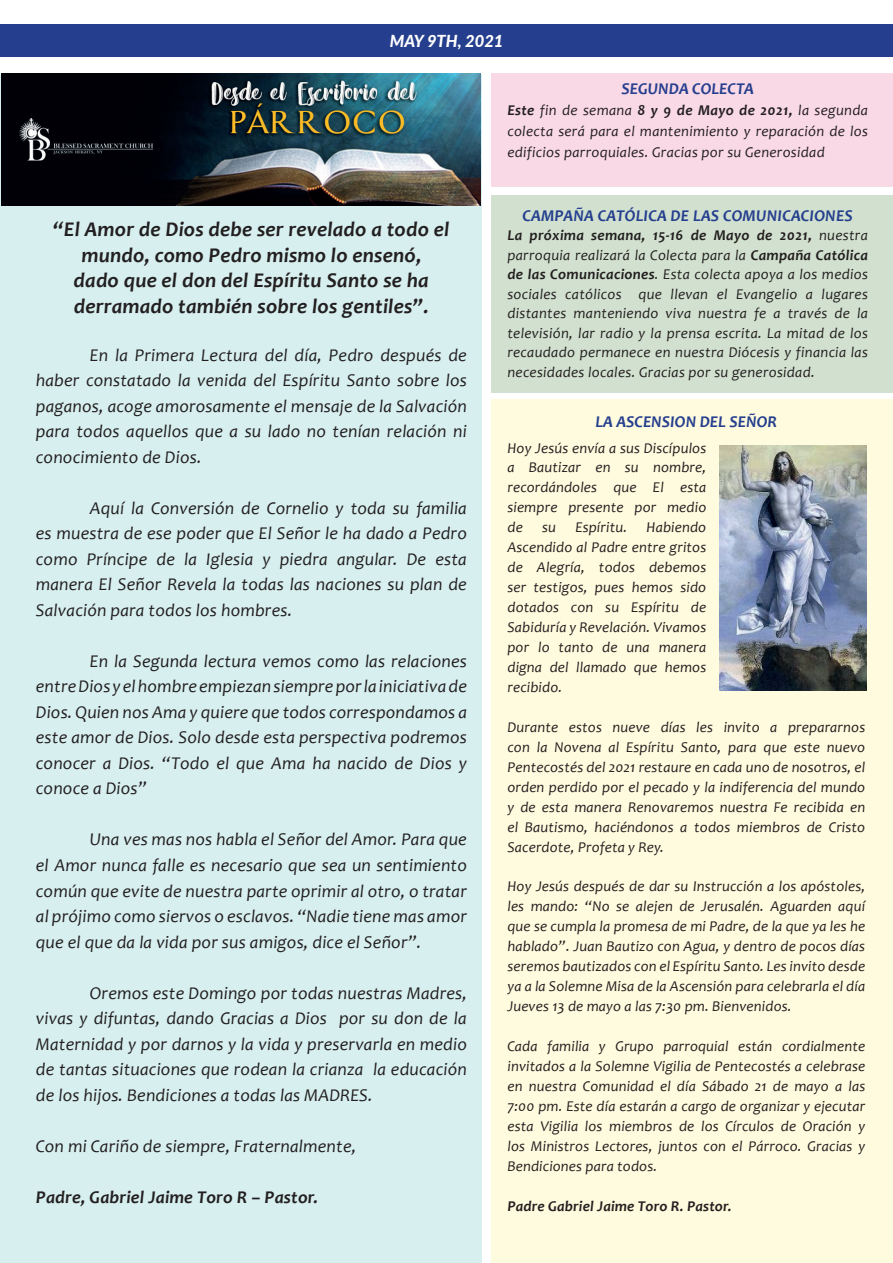
<style>
.page{position:relative;width:893px;height:1263px;background:#fff}
.page>*{position:absolute;margin:0;border:0;box-sizing:border-box;transform-origin:0 0}
.t1{font:italic 700 21px/25.5px "Candara";letter-spacing:.01em;color:#231f20;text-align:center}
.t2{font:italic 18px/25.5px "Candara";letter-spacing:.01em;color:#231f20;text-align:justify}
.t3{font:italic 700 18px "Candara";letter-spacing:.01em;color:#231f20}
.t4{font:italic 700 16.5px "Candara";color:#253f8e}
.t5{font:italic 800 16.5px "Lato";color:#fff}
.t6{font:italic 15px/20px "Candara";letter-spacing:.01em;color:#231f20;text-align:justify}
.t7{font:italic 700 15px "Candara";letter-spacing:.01em;color:#231f20}
.s1{font-weight:700}
</style>
<div class="page">
<div style="left:0;top:75px;width:482px;height:1188px;background:#d7efef"></div>
<div style="left:0;top:24px;width:893px;height:33px;background:#253f8e"></div>
<img style="left:2px;top:74px;width:478px;height:132px">
<div style="left:492px;top:74px;width:401px;height:113px;background:#fad5e5"></div>
<div style="left:492px;top:196px;width:401px;height:197px;background:#cedeca"></div>
<div style="left:492px;top:400px;width:401px;height:863px;background:#fffbde"></div>
<img style="left:719px;top:446px;width:147px;height:244px">
<p class="t5" style="left:390px;top:28px;width:115px">MAY 9TH, 2021</p>
<h1 class="t1" style="left:53px;top:216px;width:398px">“El Amor de Dios debe ser revelado a todo el mundo, como Pedro mismo lo ensenó,<br>dado que el don del Espíritu Santo se ha derramado también sobre los gentiles”.</h1>
<p class="t2" style="left:36px;top:342px;width:433px;text-indent:54px">En la Primera Lectura del día, Pedro después de haber constatado la venida del Espíritu Santo sobre los paganos, acoge amorosamente el mensaje de la Salvación para todos aquellos que a su lado no tenían relación ni conocimiento de Dios.</p>
<p class="t2" style="left:36px;top:495px;width:432px;text-indent:54px">Aquí la Conversión de Cornelio y toda su familia es muestra de ese poder que El Señor le ha dado a Pedro como Príncipe de la Iglesia y piedra angular. De esta manera El Señor Revela la todas las naciones su plan de Salvación para todos los hombres.</p>
<p class="t2" style="left:36px;top:648px;width:433px;text-indent:54px">En la Segunda lectura vemos como las relaciones entre Dios y el hombre empiezan siempre por la iniciativa de Dios. Quien nos Ama y quiere que todos correspondamos a este amor de Dios. Solo desde esta perspectiva podremos conocer a Dios. “Todo el que Ama ha nacido de Dios y conoce a Dios”</p>
<p class="t2" style="left:36px;top:827px;width:433px;text-indent:54px">Una ves mas nos habla el Señor del Amor. Para que el Amor nunca falle es necesario que sea un sentimiento común que evite de nuestra parte oprimir al otro, o tratar al prójimo como siervos o esclavos. “Nadie tiene mas amor que el que da la vida por sus amigos, dice el Señor”.</p>
<p class="t2" style="left:36px;top:980px;width:433px;text-indent:54px">Oremos este Domingo por todas nuestras Madres, vivas y difuntas, dando Gracias a Dios por su don de la Maternidad y por darnos y la vida y preservarla en medio de tantas situaciones que rodean la crianza la educación de los hijos. Bendiciones a todas las MADRES.</p>
<p class="t2" style="left:36px;top:1133px;width:322px">Con mi Cariño de siempre, Fraternalmente,</p>
<p class="t3" style="left:36px;top:1185px;width:284px">Padre, Gabriel Jaime Toro R – Pastor.</p>
<p class="t4" style="left:621px;top:79px;width:134px">SEGUNDA COLECTA</p>
<p class="t6" style="left:507px;top:100px;width:362px;line-height:21px"><span class="s1">Este</span> fin de semana <span class="s1">8 y 9 de Mayo de 2021,</span> la segunda colecta será para el mantenimiento y reparación de los edificios parroquiales. Gracias por su Generosidad</p>
<p class="t4" style="left:522px;top:205px;width:332px">CAMPAÑA CATÓLICA DE LAS COMUNICACIONES</p>
<p class="t6" style="left:507px;top:225px;width:362px;line-height:19.5px"><span class="s1">La próxima semana, 15-16 de Mayo de 2021,</span> nuestra parroquia realizará la Colecta para la <span class="s1">Campaña Católica de las Comunicaciones</span>. Esta colecta apoya a los medios sociales católicos que llevan el Evangelio a lugares distantes manteniendo viva nuestra fe a través de la televisión, lar radio y la prensa escrita. La mitad de los recaudado permanece en nuestra Diócesis y financia las necesidades locales. Gracias por su generosidad.</p>
<p class="t4" style="left:595px;top:411px;width:183px">LA ASCENSION DEL SEÑOR</p>
<p class="t6" style="left:507px;top:437px;width:200px">Hoy Jesús envía a sus Discípulos a Bautizar en su nombre, recordándoles que El esta siempre presente por medio de</p>
<p class="t6" style="left:507px;top:517px;width:200px;text-indent:139px">Habiendo Ascendido al Padre entre gritos de Alegría, todos debemos ser testigos, pues hemos sido dotados con su Espíritu de Sabiduría y Revelación. Vivamos por lo tanto de una manera digna del llamado que hemos recibido.</p>
<p class="t6" style="left:507px;top:717px;width:359px">Durante estos nueve días les invito a prepararnos con la Novena al Espíritu Santo, para que este nuevo Pentecostés del 2021 restaure en cada uno de nosotros, el orden perdido por el pecado y la indiferencia del mundo y de esta manera Renovaremos nuestra Fe recibida en el Bautismo, haciéndonos a todos miembros de Cristo Sacerdote, Profeta y Rey.</p>
<p class="t6" style="left:507px;top:876px;width:359px">Hoy Jesús después de dar su Instrucción a los apóstoles, les mando: “No se alejen de Jerusalén. Aguarden aquí que se cumpla la promesa de mi Padre, de la que ya les he hablado”. Juan Bautizo con Agua, y dentro de pocos días seremos bautizados con el Espíritu Santo. Les invito desde ya a la Solemne Misa de la Ascensión para celebrarla el día Jueves 13 de mayo a las 7:30 pm. Bienvenidos.</p>
<p class="t6" style="left:507px;top:1036px;width:359px">Cada familia y Grupo parroquial están cordialmente invitados a la Solemne Vigilia de Pentecostés a celebrase en nuestra Comunidad el día Sábado 21 de mayo a las 7:00 pm. Este día estarán a cargo de organizar y ejecutar esta Vigilia los miembros de los Círculos de Oración y los Ministros Lectores, juntos con el Párroco. Gracias y Bendiciones para todos.</p>
<p class="t7" style="left:507px;top:1196px;width:226px">Padre Gabriel Jaime Toro R. Pastor.</p>
<p class="t6" style="left:542px;top:517px;width:15px">su</p>
<p class="t6" style="left:575px;top:517px;width:53px">Espíritu.</p>
</div>
